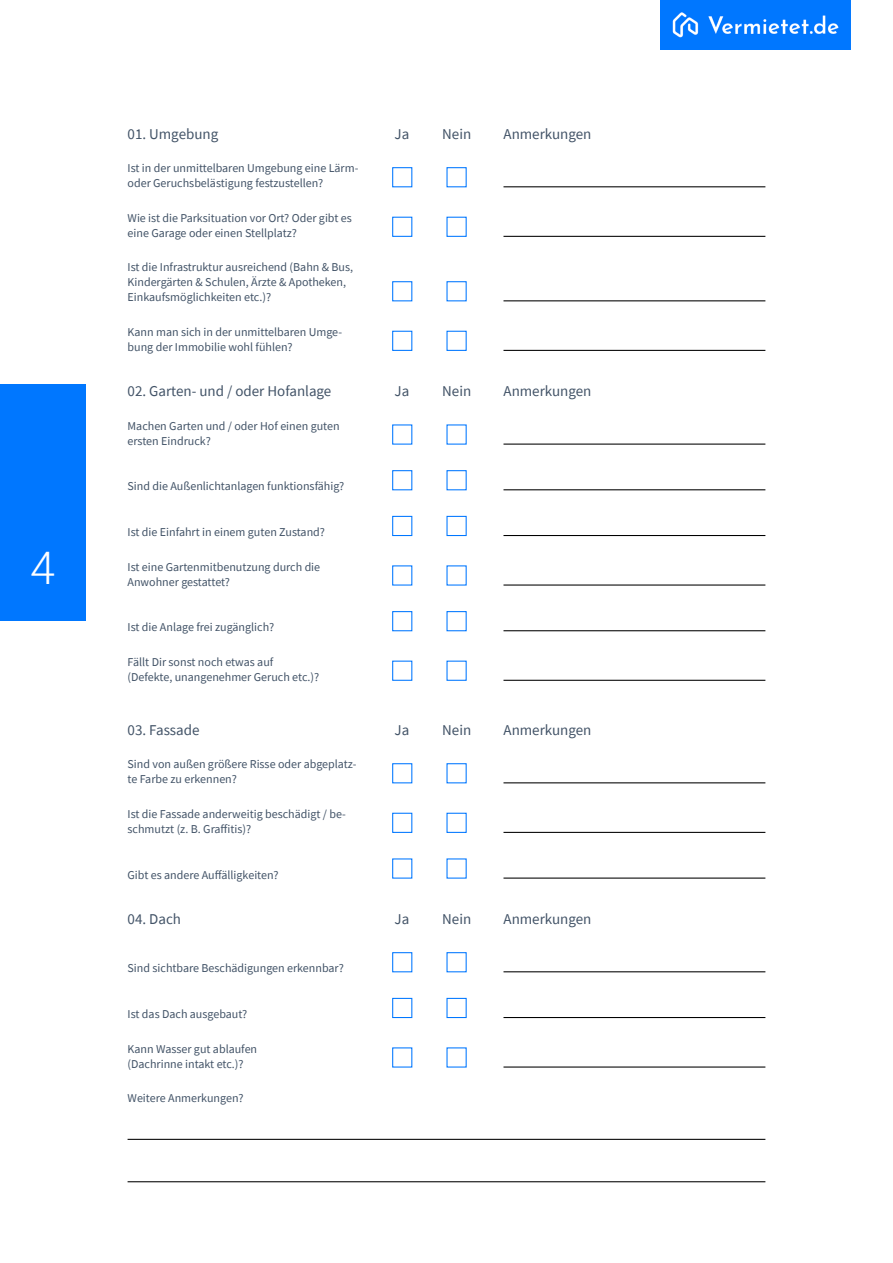
<style>
.page{position:relative;width:893px;height:1263px;background:#fff}
.page>*{position:absolute;margin:0;border:0;box-sizing:border-box;transform-origin:0 0}
.t1{font:300 44.85px "Roboto";color:#fff}
.t2{font:15px "Source Sans Pro";color:#425367}
.t3{font:12px/15px "Source Sans Pro";color:#425367}
</style>
<div class="page">
<div style="left:0;top:385px;width:85px;height:236px;background:#07f"></div>
<img style="left:660px;top:0;width:191px;height:50px">
<hr style="left:503px;top:186px;width:262px;height:1px;background:#000">
<div style="left:392px;top:167px;width:20px;height:20px;border:1px solid #07f"></div>
<hr style="left:503px;top:236px;width:262px;height:1px;background:#000">
<div style="left:392px;top:217px;width:20px;height:20px;border:1px solid #07f"></div>
<hr style="left:503px;top:300px;width:262px;height:1px;background:#000">
<div style="left:392px;top:281px;width:20px;height:20px;border:1px solid #07f"></div>
<hr style="left:503px;top:350px;width:262px;height:1px;background:#000">
<div style="left:392px;top:331px;width:20px;height:20px;border:1px solid #07f"></div>
<div style="left:446px;top:331px;width:21px;height:20px;border:1px solid #07f"></div>
<hr style="left:503px;top:782px;width:262px;height:1px;background:#000">
<div style="left:392px;top:763px;width:20px;height:20px;border:1px solid #07f"></div>
<hr style="left:503px;top:444px;width:262px;height:1px;background:#000">
<hr style="left:503px;top:832px;width:262px;height:1px;background:#000">
<div style="left:392px;top:813px;width:20px;height:20px;border:1px solid #07f"></div>
<div style="left:446px;top:813px;width:21px;height:20px;border:1px solid #07f"></div>
<hr style="left:503px;top:489px;width:262px;height:1px;background:#000">
<div style="left:392px;top:470px;width:20px;height:20px;border:1px solid #07f"></div>
<hr style="left:503px;top:877px;width:262px;height:2px;background:#000">
<hr style="left:503px;top:535px;width:262px;height:1px;background:#000">
<div style="left:392px;top:516px;width:20px;height:20px;border:1px solid #07f"></div>
<div style="left:446px;top:516px;width:21px;height:20px;border:1px solid #07f"></div>
<hr style="left:503px;top:584px;width:262px;height:2px;background:#000">
<hr style="left:503px;top:680px;width:262px;height:1px;background:#000">
<div style="left:392px;top:661px;width:20px;height:20px;border:1px solid #07f"></div>
<hr style="left:503px;top:630px;width:262px;height:1px;background:#000">
<div style="left:392px;top:611px;width:20px;height:20px;border:1px solid #07f"></div>
<div style="left:446px;top:611px;width:21px;height:20px;border:1px solid #07f"></div>
<hr style="left:503px;top:971px;width:262px;height:1px;background:#000">
<div style="left:392px;top:952px;width:20px;height:20px;border:1px solid #07f"></div>
<hr style="left:503px;top:1017px;width:262px;height:1px;background:#000">
<div style="left:392px;top:998px;width:20px;height:20px;border:1px solid #07f"></div>
<div style="left:446px;top:998px;width:21px;height:20px;border:1px solid #07f"></div>
<hr style="left:503px;top:1066px;width:262px;height:1px;background:#000">
<hr style="left:128px;top:1139px;width:637px;height:1px;background:#000">
<hr style="left:128px;top:1181px;width:637px;height:1px;background:#000">
<h1 class="t1" style="left:30px;top:536px;width:26px">4</h1>
<p class="t2" style="left:128px;top:124px;width:92px">01. Umgebung</p>
<p class="t2" style="left:395px;top:124px;width:16px">Ja</p>
<p class="t2" style="left:442px;top:124px;width:31px">Nein</p>
<p class="t2" style="left:503px;top:124px;width:90px">Anmerkungen</p>
<p class="t3" style="left:128px;top:161px;width:232px">Ist in der unmittelbaren Umgebung eine Lärm&shy;oder Geruchsbelästigung festzustellen?</p>
<p class="t3" style="left:128px;top:210px;width:226px">Wie ist die Parksituation vor Ort? Oder gibt es eine Garage oder einen Stellplatz?</p>
<p class="t3" style="left:128px;top:260px;width:227px">Ist die Infrastruktur ausreichend (Bahn &amp; Bus,<br>Kindergärten &amp; Schulen, Ärzte &amp; Apotheken,<br>Einkaufsmöglichkeiten etc.)?</p>
<p class="t3" style="left:128px;top:324px;width:216px">Kann man sich in der unmittelbaren Umge&shy;bung der Immobilie wohl fühlen?</p>
<p class="t2" style="left:128px;top:382px;width:205px">02. Garten- und / oder Hofanlage</p>
<p class="t3" style="left:128px;top:418px;width:214px">Machen Garten und / oder Hof einen guten ersten Eindruck?</p>
<p class="t3" style="left:128px;top:479px;width:218px">Sind die Außenlichtanlagen funktionsfähig?</p>
<p class="t3" style="left:128px;top:524px;width:199px">Ist die Einfahrt in einem guten Zustand?</p>
<p class="t3" style="left:128px;top:559px;width:194px">Ist eine Gartenmitbenutzung durch die<br>Anwohner gestattet?</p>
<p class="t3" style="left:128px;top:620px;width:148px">Ist die Anlage frei zugänglich?</p>
<p class="t3" style="left:128px;top:654px;width:193px">Fällt Dir sonst noch etwas auf (Defekte, unangenehmer Geruch etc.)?</p>
<p class="t2" style="left:128px;top:720px;width:73px">03. Fassade</p>
<p class="t3" style="left:128px;top:757px;width:230px">Sind von außen größere Risse oder abgeplatz&shy;te Farbe zu erkennen?</p>
<p class="t3" style="left:128px;top:806px;width:220px">Ist die Fassade anderweitig beschädigt / be&shy;schmutzt (z. B. Graffitis)?</p>
<p class="t3" style="left:128px;top:867px;width:153px">Gibt es andere Auffälligkeiten?</p>
<p class="t2" style="left:395px;top:382px;width:16px">Ja</p>
<p class="t2" style="left:442px;top:382px;width:31px">Nein</p>
<p class="t2" style="left:503px;top:382px;width:90px">Anmerkungen</p>
<p class="t2" style="left:395px;top:720px;width:16px">Ja</p>
<p class="t2" style="left:442px;top:720px;width:31px">Nein</p>
<p class="t2" style="left:503px;top:720px;width:90px">Anmerkungen</p>
<p class="t2" style="left:128px;top:909px;width:55px">04. Dach</p>
<p class="t2" style="left:395px;top:909px;width:16px">Ja</p>
<p class="t2" style="left:442px;top:909px;width:31px">Nein</p>
<p class="t2" style="left:503px;top:909px;width:90px">Anmerkungen</p>
<p class="t3" style="left:128px;top:961px;width:218px">Sind sichtbare Beschädigungen erkennbar?</p>
<p class="t3" style="left:128px;top:1006px;width:121px">Ist das Dach ausgebaut?</p>
<p class="t3" style="left:128px;top:1041px;width:131px">Kann Wasser gut ablaufen (Dachrinne intakt etc.)?</p>
<p class="t3" style="left:128px;top:1090px;width:118px">Weitere Anmerkungen?</p>
</div>
